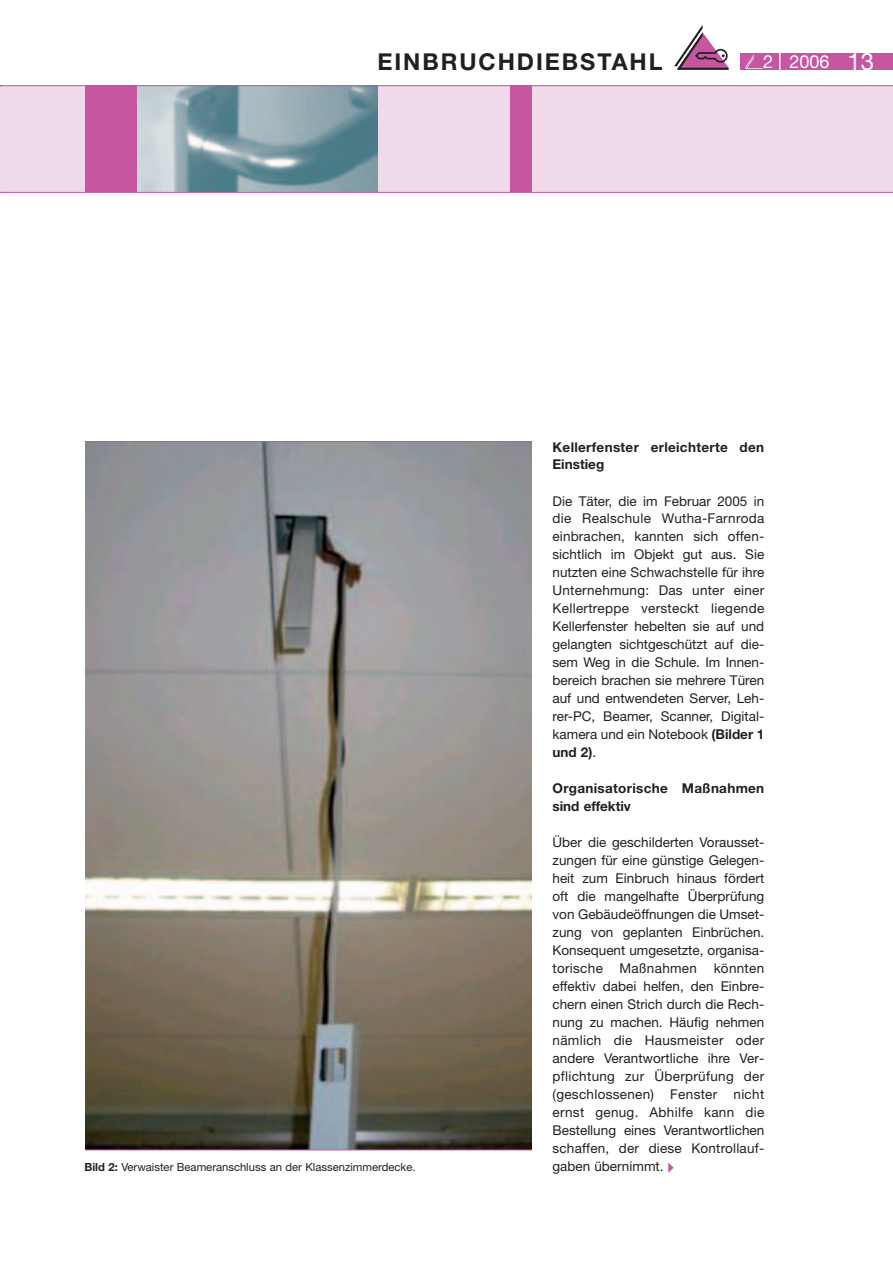
<style>
.page{position:relative;width:893px;height:1263px;background:#fff}
.page>*{position:absolute;margin:0;border:0;box-sizing:border-box;transform-origin:0 0}
.t1{font:700 23.25px "Helvetica Neue";letter-spacing:.085em;color:#231f20}
.t2{font:18px "Helvetica Neue";color:#fff}
.t3{font:13.5px/18px "Helvetica Neue";color:#231f20;text-align:justify}
.t4{font:700 13.5px/18px "Helvetica Neue";letter-spacing:.02em;color:#231f20}
.t5{font:11.25px "Helvetica Neue";color:#231f20}
.s1{font-size:24px}
.s2{font-weight:700}
</style>
<div class="page">
<svg style="left:674px;top:25px;width:54px;height:45px"></svg>
<div style="left:740px;top:53px;width:152px;height:17px;background:#c656a0"></div>
<svg style="left:745px;top:54px;width:17px;height:15px"></svg>
<div style="left:0;top:86px;width:892px;height:106px;background:#f0d9e9"></div>
<svg style="left:779px;top:53px;width:1px;height:17px"></svg>
<img style="left:85px;top:442px;width:446px;height:708px">
<hr style="left:85px;top:441px;width:446px;height:1px;background:#c656a0">
<hr style="left:85px;top:1150px;width:446px;height:1px;background:#c656a0">
<img style="left:136px;top:86px;width:242px;height:106px">
<div style="left:85px;top:86px;width:51px;height:106px;background:#c656a0"></div>
<div style="left:510px;top:86px;width:21px;height:106px;background:#c656a0"></div>
<hr style="left:0;top:85px;width:892px;height:1px;background:#c656a0">
<hr style="left:0;top:192px;width:892px;height:1px;background:#c656a0">
<h1 class="t1" style="left:377px;top:53px;width:287px">EINBRUCHDIEBSTAHL</h1>
<h2 class="t2" style="left:763px;top:55px;width:113px">2 2006 <span class="s1">13</span></h2>
<p class="t5" style="left:84px;top:1163px;width:332px"><span class="s2">Bild 2:</span> Verwaister Beameranschluss an der Klassenzimmerdecke.</p>
<p class="t4" style="left:552px;top:439px;width:213px">Kellerfenster erleichterte den<br>Einstieg</p>
<p class="t3" style="left:552px;top:493px;width:213px">Die Täter, die im Februar 2005 in die Realschule Wutha-Farnroda einbrachen, kannten sich offen&shy;sichtlich im Objekt gut aus. Sie nutzten eine Schwachstelle für ihre Unternehmung: Das unter einer Kellertreppe versteckt liegende Kellerfenster hebelten sie auf und gelangten sichtgeschützt auf die&shy;sem Weg in die Schule. Im Innen&shy;bereich brachen sie mehrere Türen auf und entwendeten Server, Leh&shy;rer-PC, Beamer, Scanner, Digital&shy;kamera und ein Notebook <span class="s2">(Bilder 1 und 2)</span>.</p>
<p class="t4" style="left:552px;top:781px;width:213px">Organisatorische Maßnahmen sind effektiv</p>
<p class="t3" style="left:552px;top:835px;width:213px">Über die geschilderten Vorausset&shy;zungen für eine günstige Gelegen&shy;heit zum Einbruch hinaus fördert oft die mangelhafte Überprüfung von Gebäudeöffnungen die Umset&shy;zung von geplanten Einbrüchen.<br>Konsequent umgesetzte, organisa&shy;torische Maßnahmen könnten effektiv dabei helfen, den Einbre&shy;chern einen Strich durch die Rech&shy;nung zu machen. Häufig nehmen nämlich die Hausmeister oder andere Verantwortliche ihre Ver&shy;pflichtung zur Überprüfung der (geschlossenen) Fenster nicht ernst genug. Abhilfe kann die Bestellung eines Verantwortlichen schaffen, der diese Kontrollauf&shy;gaben übernimmt.</p>
</div>
